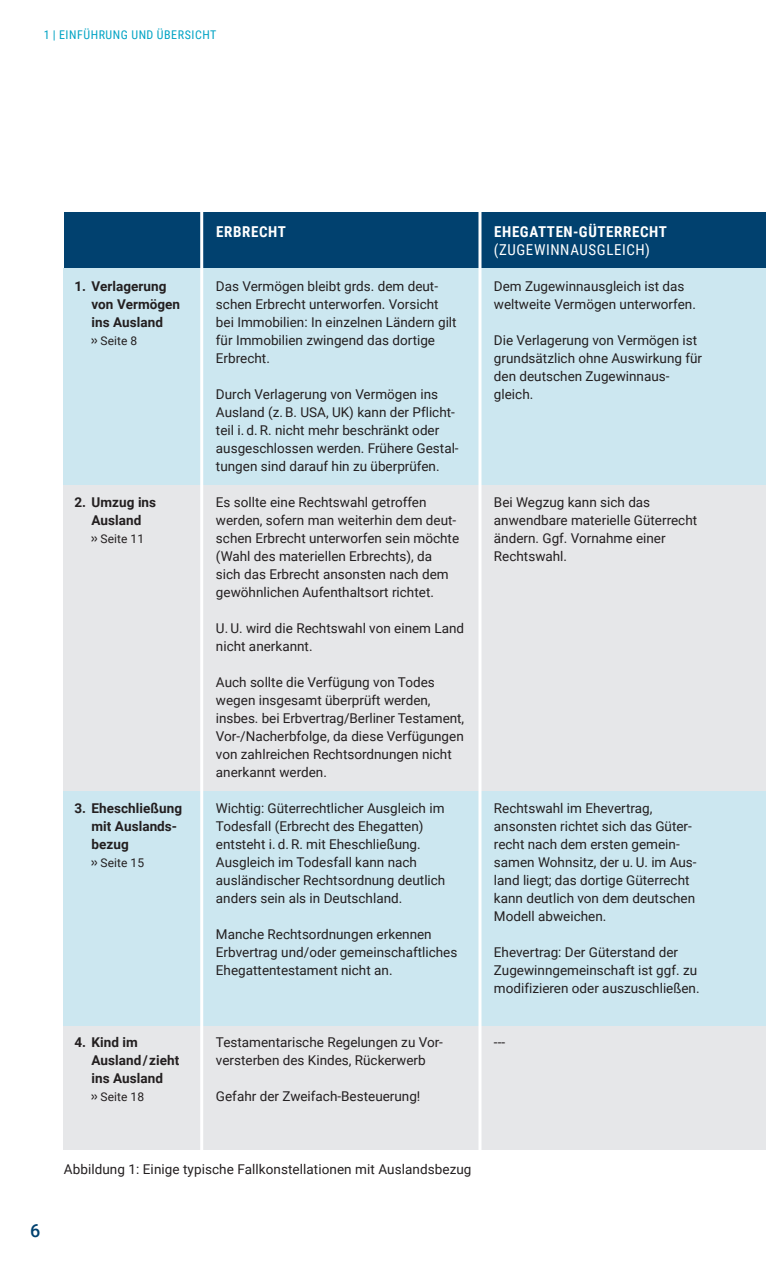
<style>
.page{position:relative;width:766px;height:1263px;background:#fff}
.page>*{position:absolute;margin:0;border:0;box-sizing:border-box;transform-origin:0 0}
.t1{font:500 18px "Roboto";color:#01416f}
.t2{font:700 15px "Roboto Condensed";letter-spacing:.04em;color:#fff}
.t3{font:15px "Roboto Condensed";letter-spacing:.04em;color:#fff}
.t4{font:13.5px/18px "Roboto";color:#231f20}
.t5{font:700 13.5px/18px "Roboto";letter-spacing:.005em;color:#231f20}
.t6{font:12px "Roboto";letter-spacing:.005em;color:#231f20}
.t7{font:12px "Roboto Condensed";letter-spacing:.045em;color:#00a3c4}
.s1{font-weight:500;font-size:13.5px}
</style>
<div class="page">
<div style="left:64px;top:268px;width:701px;height:217px;background:#cce7f0"></div>
<div style="left:64px;top:485px;width:701px;height:306px;background:#e6e7e9"></div>
<div style="left:64px;top:791px;width:701px;height:235px;background:#cce7f0"></div>
<div style="left:64px;top:1026px;width:701px;height:123px;background:#e6e7e9"></div>
<div style="left:64px;top:213px;width:701px;height:55px;background:#01416f"></div>
<hr style="left:478px;top:206px;width:3px;height:947px;background:#fff">
<hr style="left:200px;top:206px;width:3px;height:947px;background:#fff">
<p class="t7" style="left:44px;top:26px;width:174px">1 | EINFÜHRUNG UND ÜBERSICHT</p>
<p class="t5" style="left:91px;top:277px;width:90px;text-indent:-17px">1. Verlagerung von Vermögen ins Ausland</p>
<p class="t6" style="left:91px;top:332px;width:47px"><span class="s1">&gt;&gt;</span> Seite 8</p>
<p class="t5" style="left:74px;top:493px;width:83px;text-align:center">2. Umzug ins<br>Ausland</p>
<p class="t6" style="left:91px;top:530px;width:54px"><span class="s1">&gt;&gt;</span> Seite 11</p>
<p class="t5" style="left:91px;top:799px;width:92px;text-indent:-17px">3. Eheschließung mit Auslands&shy;bezug</p>
<p class="t6" style="left:91px;top:854px;width:54px"><span class="s1">&gt;&gt;</span> Seite 15</p>
<p class="t5" style="left:91px;top:1033px;width:89px;text-indent:-17px">4. Kind im<br>Ausland/zieht ins Ausland</p>
<p class="t6" style="left:91px;top:1088px;width:54px"><span class="s1">&gt;&gt;</span> Seite 18</p>
<p class="t2" style="left:216px;top:221px;width:71px">ERBRECHT</p>
<p class="t2" style="left:494px;top:221px;width:174px">EHEGATTEN-GÜTERRECHT</p>
<p class="t3" style="left:494px;top:239px;width:157px">(ZUGEWINNAUSGLEICH)</p>
<p class="t4" style="left:216px;top:277px;width:242px">Das Vermögen bleibt grds. dem deut&shy;schen Erbrecht unterworfen. Vorsicht bei Immobilien: In einzelnen Ländern gilt für Immobilien zwingend das dortige<br>Erbrecht.</p>
<p class="t4" style="left:216px;top:385px;width:244px">Durch Verlagerung von Vermögen ins Ausland (z. B. USA, UK) kann der Pflicht&shy;teil i. d. R. nicht mehr beschränkt oder ausgeschlossen werden. Frühere Gestal&shy;tungen sind darauf hin zu überprüfen.</p>
<p class="t4" style="left:216px;top:493px;width:244px">Es sollte eine Rechtswahl getroffen werden, sofern man weiterhin dem deut&shy;schen Erbrecht unterworfen sein möchte (Wahl des materiellen Erbrechts), da sich das Erbrecht ansonsten nach dem gewöhnlichen Aufenthaltsort richtet.</p>
<p class="t4" style="left:216px;top:619px;width:250px">U. U. wird die Rechtswahl von einem Land nicht anerkannt.</p>
<p class="t4" style="left:216px;top:673px;width:250px">Auch sollte die Verfügung von Todes wegen insgesamt überprüft werden, insbes. bei Erbvertrag/Berliner Testament, Vor-/Nacherbfolge, da diese Verfügungen von zahlreichen Rechtsordnungen nicht anerkannt werden.</p>
<p class="t4" style="left:216px;top:799px;width:231px">Wichtig: Güterrechtlicher Ausgleich im Todesfall (Erbrecht des Ehegatten) entsteht i. d. R. mit Eheschließung.<br>Ausgleich im Todesfall kann nach ausländischer Rechtsordnung deutlich anders sein als in Deutschland.</p>
<p class="t4" style="left:216px;top:925px;width:243px">Manche Rechtsordnungen erkennen<br>Erbvertrag und/oder gemeinschaftliches<br>Ehegattentestament nicht an.</p>
<p class="t4" style="left:216px;top:1033px;width:228px">Testamentarische Regelungen zu Vor&shy;versterben des Kindes, Rückerwerb</p>
<p class="t4" style="left:216px;top:1087px;width:206px">Gefahr der Zweifach-Besteuerung!</p>
<p class="t4" style="left:494px;top:277px;width:203px">Dem Zugewinnausgleich ist das weltweite Vermögen unterworfen.</p>
<p class="t4" style="left:494px;top:331px;width:209px">Die Verlagerung von Vermögen ist grundsätzlich ohne Auswirkung für den deutschen Zugewinnaus&shy;gleich.</p>
<p class="t4" style="left:494px;top:493px;width:205px">Bei Wegzug kann sich das anwendbare materielle Güterrecht ändern. Ggf. Vornahme einer<br>Rechtswahl.</p>
<p class="t4" style="left:494px;top:799px;width:204px">Rechtswahl im Ehevertrag, ansonsten richtet sich das Güter&shy;recht nach dem ersten gemein&shy;samen Wohnsitz, der u. U. im Aus&shy;land liegt; das dortige Güterrecht kann deutlich von dem deutschen<br>Modell abweichen.</p>
<p class="t4" style="left:494px;top:943px;width:207px">Ehevertrag: Der Güterstand der<br>Zugewinngemeinschaft ist ggf. zu modifizieren oder auszuschließen.</p>
<p class="t4" style="left:494px;top:1033px;width:13px">---</p>
<h1 class="t1" style="left:30px;top:1218px;width:12px">6</h1>
<p class="t4" style="left:64px;top:1159px;width:409px">Abbildung 1: Einige typische Fallkonstellationen mit Auslandsbezug</p>
</div>
